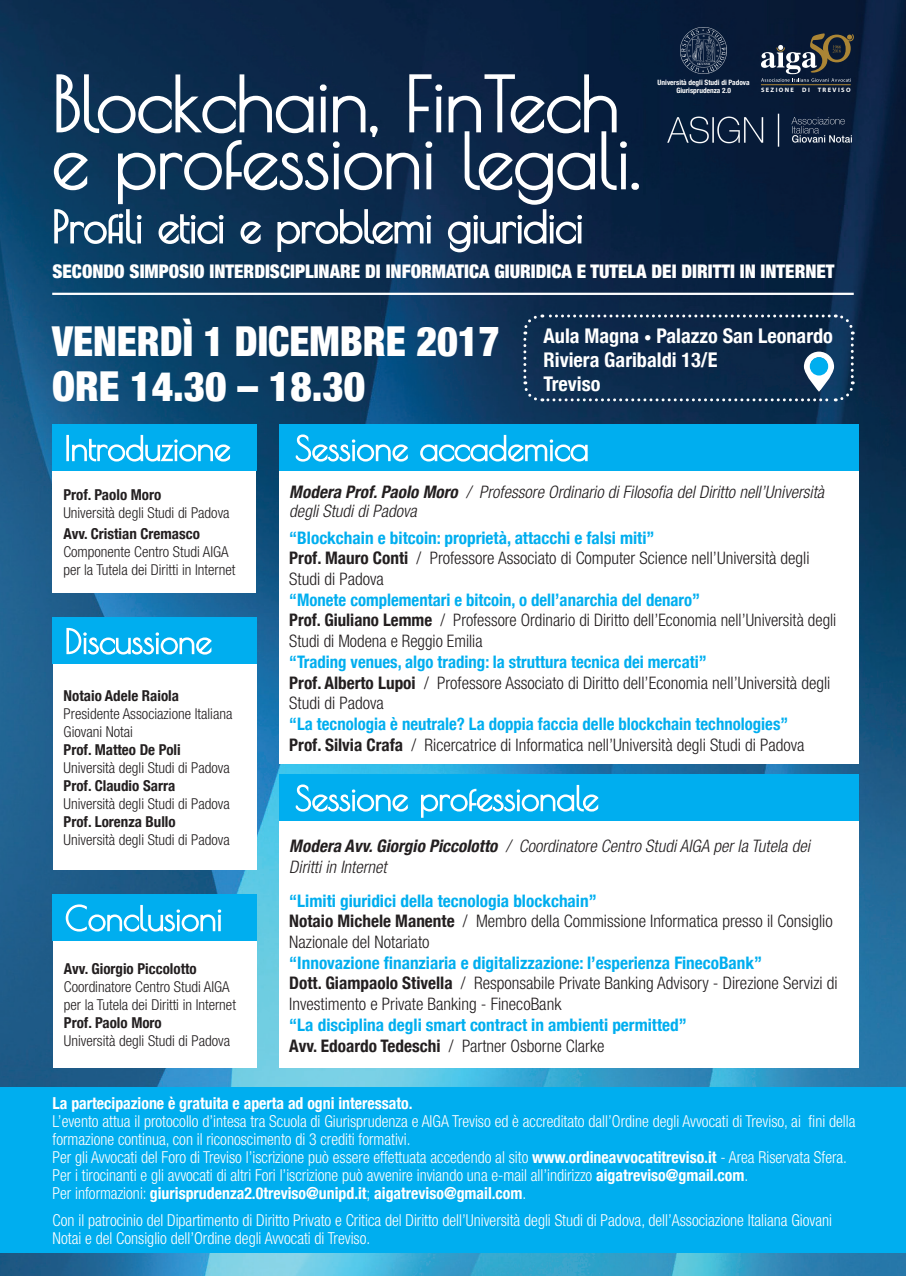
<style>
.page{position:relative;width:906px;height:1276px;background:#fff}
.page>*{position:absolute;margin:0;border:0;box-sizing:border-box;transform-origin:0 0}
.t1{font:900 condensed 41.25px/44.8px "Helvetica Neue";color:#fff}
.t2{font:700 condensed 20.25px/24px "Helvetica Neue";color:#fff}
.t3{font:900 condensed 18.75px "Helvetica Neue";color:#fff}
.t4{font:300 condensed 17.25px/20.7px "Helvetica Neue LT Std";color:#231f20}
.t5{font:700 condensed 17.25px "Helvetica Neue";color:#00aeef}
.t6{font:italic 300 condensed 17.25px/18.8px "Helvetica Neue LT Std";color:#231f20}
.t7{font:300 condensed 16.5px/18px "Helvetica Neue LT Std";color:#fff;scale:.96 1}
.t8{font:700 condensed 16.5px "Helvetica Neue";color:#fff;scale:.96 1}
.t9{font:300 condensed 15px/18px "Helvetica Neue LT Std";color:#231f20}
.t10{font:700 condensed 15px "Helvetica Neue";color:#231f20}
.t11{font:700 condensed 7.35px/8.8px "Helvetica Neue";color:#fff;text-align:center}
.t12{font:700 6.38px "Myriad Pro";letter-spacing:.22em;color:#fff}
.s1{font-size:15px}
.s2{font-family:"Helvetica Neue";font-weight:700}
.s3{font-family:"Helvetica Neue LT Std";font-weight:300}
</style>
<div class="page">
<img style="left:0;top:0;width:906px;height:1276px">
<div style="left:52px;top:424px;width:204px;height:47px;background:#00aeef"></div>
<div style="left:280px;top:424px;width:578px;height:47px;background:#00aeef"></div>
<div style="left:280px;top:471px;width:578px;height:292px;background:#fff"></div>
<div style="left:52px;top:471px;width:204px;height:121px;background:#fff"></div>
<svg style="left:761px;top:33px;width:93px;height:49px"></svg>
<hr style="left:761px;top:84px;width:89px;height:1px;background:#ab8535">
<hr style="left:52px;top:293px;width:801px;height:2px;background:#fff">
<svg style="left:522px;top:313px;width:333px;height:90px"></svg>
<div style="left:810px;top:357px;width:18px;height:18px;background:#00aeef;border-radius:50%"></div>
<div style="left:0;top:1086px;width:906px;height:166px;background:#00aeef"></div>
<img style="left:680px;top:28px;width:46px;height:46px">
<img style="left:657px;top:111px;width:204px;height:43px">
<svg style="left:66px;top:434px;width:165px;height:28px"></svg>
<svg style="left:295px;top:434px;width:293px;height:28px"></svg>
<div style="left:280px;top:774px;width:578px;height:47px;background:#00aeef"></div>
<div style="left:280px;top:821px;width:578px;height:246px;background:#fff"></div>
<svg style="left:295px;top:784px;width:304px;height:34px"></svg>
<div style="left:52px;top:617px;width:204px;height:47px;background:#00aeef"></div>
<div style="left:53px;top:664px;width:203px;height:206px;background:#fff"></div>
<svg style="left:66px;top:627px;width:146px;height:28px"></svg>
<div style="left:53px;top:894px;width:204px;height:47px;background:#00aeef"></div>
<div style="left:53px;top:941px;width:204px;height:126px;background:#fff"></div>
<svg style="left:65px;top:904px;width:157px;height:28px"></svg>
<svg style="left:53px;top:73px;width:587px;height:181px"></svg>
<p class="t11" style="left:657px;top:77px;width:94px">Università degli Studi di Padova<br>Giurisprudenza 2.0</p>
<p class="t12" style="left:761px;top:85px;width:34px">SEZIONE</p>
<p class="t12" style="left:802px;top:85px;width:50px">DI TREVISO</p>
<p class="t3" style="left:52px;top:256px;width:783px">SECONDO SIMPOSIO INTERDISCIPLINARE DI INFORMATICA GIURIDICA E TUTELA DEI DIRITTI IN INTERNET</p>
<h1 class="t1" style="left:52px;top:317px;width:449px">VENERDÌ 1 DICEMBRE 2017<br>ORE 14.30 – 18.30</h1>
<p class="t2" style="left:543px;top:323px;width:291px">Aula Magna <span class="s1">•</span> Palazzo San Leonardo<br>Riviera Garibaldi 13/E<br>Treviso</p>
<p class="t10" style="left:63px;top:485px;width:99px">Prof. Paolo Moro</p>
<p class="t9" style="left:63px;top:503px;width:168px">Università degli Studi di Padova</p>
<p class="t10" style="left:63px;top:524px;width:138px">Avv. Cristian Cremasco</p>
<p class="t9" style="left:63px;top:542px;width:174px">Componente Centro Studi AIGA per la Tutela dei Diritti in Internet</p>
<p class="t10" style="left:64px;top:686px;width:117px">Notaio Adele Raiola</p>
<p class="t9" style="left:64px;top:704px;width:170px">Presidente Associazione Italiana<br>Giovani Notai</p>
<p class="t10" style="left:64px;top:740px;width:119px">Prof. Matteo De Poli</p>
<p class="t9" style="left:64px;top:758px;width:168px">Università degli Studi di Padova</p>
<p class="t10" style="left:64px;top:776px;width:113px">Prof. Claudio Sarra</p>
<p class="t9" style="left:64px;top:794px;width:168px">Università degli Studi di Padova</p>
<p class="t10" style="left:64px;top:812px;width:114px">Prof. Lorenza Bullo</p>
<p class="t9" style="left:64px;top:830px;width:168px">Università degli Studi di Padova</p>
<p class="t10" style="left:64px;top:960px;width:134px">Avv. Giorgio Piccolotto</p>
<p class="t9" style="left:64px;top:978px;width:174px">Coordinatore Centro Studi AIGA per la Tutela dei Diritti in Internet</p>
<p class="t10" style="left:64px;top:1014px;width:99px">Prof. Paolo Moro</p>
<p class="t9" style="left:64px;top:1032px;width:168px">Università degli Studi di Padova</p>
<p class="t6" style="left:289px;top:482px;width:540px"><span class="s2">Modera Prof.Paolo Moro</span> / Professore Ordinario diFilosofia delDiritto nell’Università degliStudidiPadova</p>
<p class="t5" style="left:289px;top:527px;width:367px">“Blockchain e bitcoin: proprietà, attacchi e falsi miti”</p>
<p class="t4" style="left:289px;top:548px;width:522px"><span class="s2">Prof. Mauro Conti</span> / Professore Associato di Computer Science nell’Università degli<br>Studi di Padova</p>
<p class="t5" style="left:289px;top:589px;width:412px">“Monete complementari e bitcoin, o dell’anarchia del denaro”</p>
<p class="t4" style="left:289px;top:610px;width:548px"><span class="s2">Prof. Giuliano Lemme</span> / Professore Ordinario di Diritto dell’Economia nell’Università degli<br>Studi di Modena e Reggio Emilia</p>
<p class="t5" style="left:289px;top:651px;width:419px">“Trading venues, algo trading: la struttura tecnica dei mercati”</p>
<p class="t4" style="left:289px;top:672px;width:542px"><span class="s2">Prof. Alberto Lupoi</span> / Professore Associato di Diritto dell’Economia nell’Università degli<br>Studi di Padova</p>
<p class="t5" style="left:289px;top:713px;width:500px">“La tecnologia è neutrale? La doppia faccia delle blockchain technologies”</p>
<p class="t4" style="left:289px;top:734px;width:516px"><span class="s2">Prof. Silvia Crafa</span> / Ricercatrice di Informatica nell’Università degli Studi di Padova</p>
<p class="t6" style="left:289px;top:836px;width:526px;line-height:20.7px"><span class="s2">Modera Avv.Giorgio Piccolotto</span> / Coordinatore Centro StudiAIGA perla Tutela dei<br>Dirittiin Internet</p>
<p class="t5" style="left:289px;top:890px;width:309px">“Limiti giuridici della tecnologia blockchain”</p>
<p class="t4" style="left:289px;top:910px;width:545px"><span class="s2">Notaio Michele Manente</span> / Membro della Commissione Informatica presso il Consiglio<br>Nazionale del Notariato</p>
<p class="t5" style="left:289px;top:952px;width:474px">“Innovazione finanziaria e digitalizzazione: l’esperienza FinecoBank”</p>
<p class="t4" style="left:289px;top:973px;width:550px"><span class="s2">Dott. Giampaolo Stivella</span> / Responsabile Private Banking Advisory - Direzione Servizi di<br>Investimento e Private Banking - FinecoBank</p>
<p class="t5" style="left:289px;top:1014px;width:399px">“La disciplina degli smart contract in ambienti permitted”</p>
<p class="t4" style="left:289px;top:1035px;width:317px"><span class="s2">Avv. Edoardo Tedeschi</span> / Partner Osborne Clarke</p>
<p class="t8" style="left:53px;top:1092px;width:376px">La partecipazione è gratuita e aperta ad ogni interessato.</p>
<p class="t7" style="left:53px;top:1111px;width:838px">L’evento attua il protocollo d’intesa tra Scuola di Giurisprudenza e AIGA Treviso ed è accreditato dall’Ordine degli Avvocati di Treviso, ai fini della formazione continua, con il riconoscimento di 3 crediti formativi.<br>Per gli Avvocati del Foro di Treviso l’iscrizione può essere effettuata accedendo al sito <span class="s2">www.ordineavvocatitreviso.it</span> - Area Riservata Sfera.<br>Per i tirocinanti e gli avvocati di altri Fori l’iscrizione può avvenire inviando una e-mail all’indirizzo <span class="s2">aigatreviso@gmail.com</span>.</p>
<p class="t8" style="left:53px;top:1182px;width:495px"><span class="s3">Per informazioni:</span> giurisprudenza2.0treviso@unipd.it<span class="s3">;</span> aigatreviso@gmail.com<span class="s3">.</span></p>
<p class="t7" style="left:53px;top:1210px;width:813px">Con il patrocinio del Dipartimento di Diritto Privato e Critica del Diritto dell’Università degli Studi di Padova, dell’Associazione Italiana Giovani<br>Notai e del Consiglio dell’Ordine degli Avvocati di Treviso.</p>
</div>
